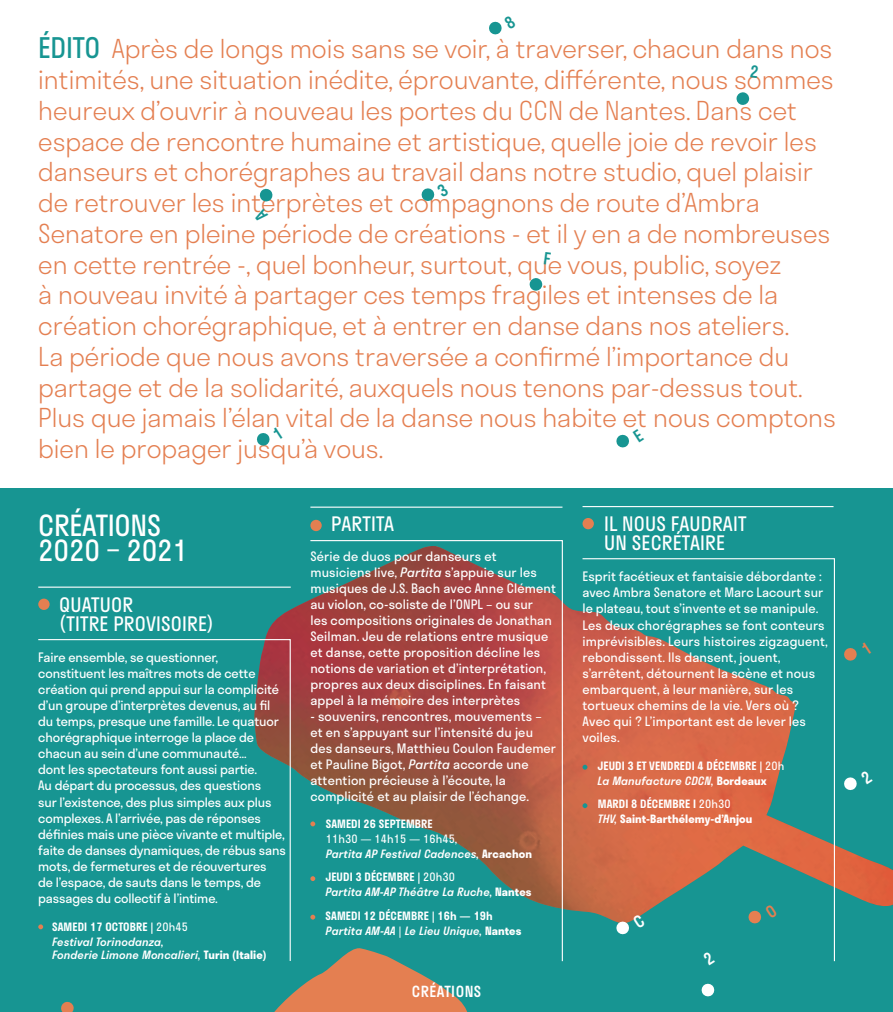
<style>
.page{position:relative;width:893px;height:1012px;background:#fff}
.page>*{position:absolute;margin:0;border:0;box-sizing:border-box;transform-origin:0 0}
.t1{font:28.5px/24.6px "Stratos";letter-spacing:-.01em;color:#fff}
.t2{font:300 25.5px/30.8px "Stratos";color:#e47f51}
.t3{font:19.5px/19.5px "Stratos";letter-spacing:.01em;color:#fff}
.t4{font:500 15px "Stratos";letter-spacing:.03em;color:#fff}
.t5{font:12.75px/16px "Stratos";letter-spacing:.01em;color:#fff}
.t6{font:12.75px/16px "Stratos";letter-spacing:-.01em;color:#fff}
.t7{font:italic 500 11.25px/15px "Stratos";letter-spacing:.01em;color:#fff}
.t8{font:600 11.25px/15px "Stratos";letter-spacing:.01em;color:#fff}
.t9{font:700 11.25px/15px "Stratos";letter-spacing:.01em;color:#fff}
.s1{font-weight:400;font-size:27.75px;color:#179592}
.s2{font-weight:600;font-style:normal}
.s3{font-weight:400;font-style:normal}
.s4{font-weight:700;font-style:normal}
.s5{font-style:italic}
.s6{font-style:normal}
.s7{font-weight:400}
.s8{font-weight:500;font-style:italic}
.s9{font-weight:700}
.s10{font-weight:600}
</style>
<div class="page">
<div style="left:0;top:489px;width:893px;height:523px;background:#179592"></div>
<img style="left:254px;top:586px;width:639px;height:326px">
<div style="left:38px;top:599px;width:12px;height:11px;background:#e47f51;border-radius:50%"></div>
<div style="left:310px;top:520px;width:12px;height:11px;background:#e47f51;border-radius:50%"></div>
<div style="left:582px;top:518px;width:12px;height:11px;background:#e47f51;border-radius:50%"></div>
<hr style="left:310px;top:507px;width:252px;height:1px;background:#fff">
<svg style="left:309px;top:540px;width:254px;height:422px"></svg>
<hr style="left:582px;top:506px;width:251px;height:1px;background:#fff">
<svg style="left:581px;top:558px;width:254px;height:404px"></svg>
<svg style="left:259px;top:188px;width:14px;height:14px"></svg>
<svg style="left:736px;top:92px;width:13px;height:13px"></svg>
<svg style="left:529px;top:278px;width:14px;height:13px"></svg>
<hr style="left:38px;top:587px;width:253px;height:1px;background:#fff">
<svg style="left:38px;top:638px;width:253px;height:308px"></svg>
<svg style="left:701px;top:983px;width:14px;height:14px"></svg>
<svg style="left:61px;top:946px;width:419px;height:66px"></svg>
<svg style="left:616px;top:434px;width:13px;height:14px"></svg>
<svg style="left:421px;top:188px;width:14px;height:13px"></svg>
<svg style="left:257px;top:433px;width:13px;height:13px"></svg>
<svg style="left:489px;top:21px;width:13px;height:14px"></svg>
<svg style="left:703px;top:951px;width:12px;height:11px"></svg>
<svg style="left:616px;top:914px;width:30px;height:21px"></svg>
<svg style="left:748px;top:904px;width:29px;height:20px"></svg>
<svg style="left:843px;top:642px;width:28px;height:19px"></svg>
<svg style="left:843px;top:771px;width:30px;height:20px"></svg>
<p class="t2" style="left:38px;top:33px;width:799px"><span class="s1">ÉDITO</span> Après de longs mois sans se voir, à traverser, chacun dans nos intimités, une situation inédite, éprouvante, différente, nous sommes heureux d’ouvrir à nouveau les portes du CCN de Nantes. Dans cet espace de rencontre humaine et artistique, quelle joie de revoir les danseurs et chorégraphes au travail dans notre studio, quel plaisir de retrouver les interprètes et compagnons de route d’Ambra Senatore en pleine période de créations - et il y en a de nombreuses en cette rentrée -, quel bonheur, surtout, que vous, public, soyez<br>à nouveau invité à partager ces temps fragiles et intenses de la création chorégraphique, et à entrer en danse dans nos ateliers.<br>La période que nous avons traversée a confirmé l’importance du partage et de la solidarité, auxquels nous tenons par-dessus tout.<br>Plus que jamais l’élan vital de la danse nous habite et nous comptons bien le propager jusqu’à vous.</p>
<h1 class="t1" style="left:38px;top:513px;width:151px">CRÉATIONS<br>2020 – 2021</h1>
<h3 class="t3" style="left:59px;top:594px;width:156px">QUATUOR<br>(TITRE PROVISOIRE)</h3>
<p class="t6" style="left:38px;top:649px;width:249px">Faire ensemble, se questionner, constituent les maîtres mots de cette création qui prend appui sur la complicité d’un groupe d’interprètes devenus, au fil du temps, presque une famille. Le quatuor chorégraphique interroge la place de chacun au sein d’une communauté…<br>dont les spectateurs font aussi partie.<br>Au départ du processus, des questions<br>sur l’existence, des plus simples aux plus complexes. A l’arrivée, pas de réponses définies mais une pièce vivante et multiple, faite de danses dynamiques, de rébus sans mots, de fermetures et de réouvertures<br>de l’espace, de sauts dans le temps, de passages du collectif à l’intime.</p>
<p class="t7" style="left:52px;top:919px;width:137px"><span class="s2">SAMEDI 17 OCTOBRE |</span> <span class="s3">20h45<br></span>Festival Torinodanza,</p>
<p class="t7" style="left:52px;top:947px;width:216px">Fonderie Limone Moncalieri, <span class="s4">Turin (Italie)</span></p>
<h3 class="t3" style="left:331px;top:514px;width:64px">PARTITA</h3>
<p class="t5" style="left:310px;top:547px;width:247px">Série de duos pour danseurs et musiciens live, <span class="s5">Partita</span> s’appuie sur les musiques de J.S. Bach avec Anne Clément au violon, co-soliste de l’ONPL – ou sur<br>les compositions originales de Jonathan Seilman. Jeu de relations entre musique et danse, cette proposition décline les notions de variation et d’interprétation, propres aux deux disciplines. En faisant appel à la mémoire des interprètes</p>
<p class="t5" style="left:310px;top:708px;width:247px">- souvenirs, rencontres, mouvements – et en s’appuyant sur l’intensité du jeu des danseurs, Matthieu Coulon Faudemer et Pauline Bigot, <span class="s5">Partita</span> accorde une attention précieuse à l’écoute, la complicité et au plaisir de l’échange.</p>
<p class="t8" style="left:326px;top:816px;width:108px">SAMEDI 26 SEPTEMBRE</p>
<p class="t7" style="left:326px;top:831px;width:208px"><span class="s3">11h30 — 14h15 — 16h45,<br></span>Partita AP Festival Cadences, <span class="s4">Arcachon</span></p>
<p class="t7" style="left:325px;top:869px;width:208px"><span class="s2">JEUDI 3 DÉCEMBRE |</span> <span class="s3">20h30<br></span>Partita AM-AP Théâtre La Ruche, <span class="s4">Nantes</span></p>
<p class="t7" style="left:326px;top:908px;width:197px"><span class="s2">SAMEDI 12 DÉCEMBRE | 16h — 19h<br></span>Partita AM-AA <span class="s6">|</span> Le Lieu Unique, <span class="s4">Nantes</span></p>
<p class="t4" style="left:412px;top:979px;width:71px">CRÉATIONS</p>
<h3 class="t3" style="left:604px;top:513px;width:144px">IL NOUS FAUDRAIT<br>UN SECRÉTAIRE</h3>
<p class="t5" style="left:582px;top:568px;width:247px">Esprit facétieux et fantaisie débordante : avec Ambra Senatore et Marc Lacourt sur le plateau, tout s’invente et se manipule.<br>Les deux chorégraphes se font conteurs imprévisibles. Leurs histoires zigzaguent, rebondissent. Ils dansent, jouent, s’arrêtent, détournent la scène et nous embarquent, à leur manière, sur les tortueux chemins de la vie. Vers où ?<br>Avec qui ? L’important est de lever les voiles.</p>
<p class="t8" style="left:598px;top:758px;width:188px">JEUDI 3 ET VENDREDI 4 DÉCEMBRE | <span class="s7">20h<br></span><span class="s8">La Manufacture CDCN,</span> <span class="s9">Bordeaux</span></p>
<p class="t9" style="left:598px;top:796px;width:156px"><span class="s10">MARDI 8 DÉCEMBRE I</span> <span class="s7">20h30<br></span><span class="s8">THV,</span> Saint-Barthélemy-d’Anjou</p>
</div>
